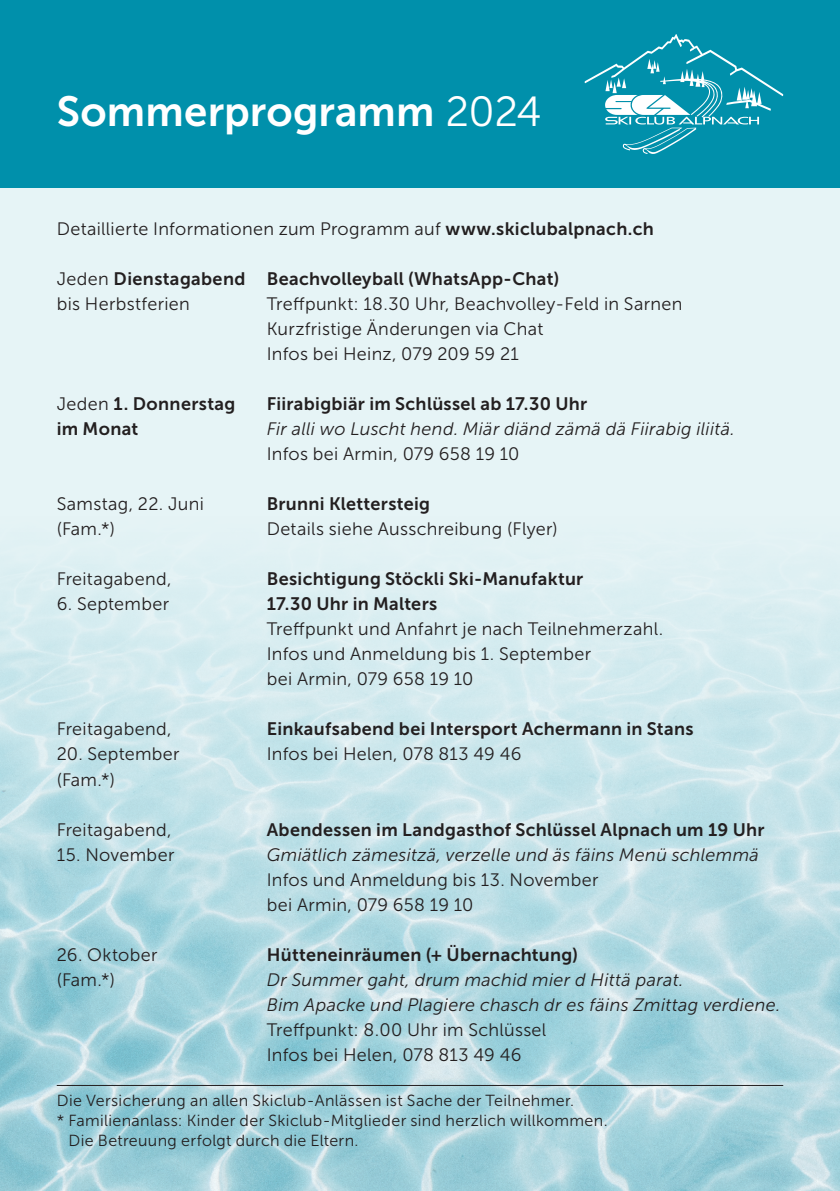
<style>
.page{position:relative;width:840px;height:1191px;background:#fff}
.page>*{position:absolute;margin:0;border:0;box-sizing:border-box;transform-origin:0 0}
.t1{font:42px "Museo Sans 700";letter-spacing:.005em;color:#fff}
.t2{font:18px/25px "Museo Sans 300";letter-spacing:.015em;color:#231f20}
.t3{font:18px "Museo Sans 700";letter-spacing:.02em;color:#231f20}
.t4{font:italic 18px/25px "Museo Sans 300";letter-spacing:.015em;color:#231f20}
.t5{font:16px "Museo Sans 300";letter-spacing:.02em;color:#231f20}
.s1{font-family:"Museo Sans 300"}
.s2{font-family:"Museo Sans 700"}
</style>
<div class="page">
<img style="left:0;top:187px;width:839px;height:1004px">
<div style="left:0;top:0;width:839px;height:187px;background:#0090ab"></div>
<hr style="left:57px;top:1085px;width:725px;height:1px;background:#231f20">
<svg style="left:584px;top:34px;width:198px;height:120px"></svg>
<h1 class="t1" style="left:57px;top:88px;width:486px">Sommerprogramm <span class="s1">2024</span></h1>
<p class="t2" style="left:57px;top:216px;width:598px">Detaillierte Informationen zum Programm auf <span class="s2">www.skiclubalpnach.ch</span></p>
<p class="t3" style="left:57px;top:268px;width:503px"><span class="s1">Jeden</span> Dienstagabend Beachvolleyball (WhatsApp-Chat)</p>
<p class="t2" style="left:57px;top:291px;width:135px">bis Herbstferien</p>
<p class="t2" style="left:266px;top:291px;width:417px">Treffpunkt: 18.30 Uhr, Beachvolley-Feld in Sarnen<br>Kurzfristige Änderungen via Chat<br>Infos bei Heinz, 079 209 59 21</p>
<p class="t3" style="left:57px;top:393px;width:180px"><span class="s1">Jeden</span> 1. Donnerstag</p>
<p class="t3" style="left:266px;top:393px;width:322px">Fiirabigbiär im Schlüssel ab 17.30 Uhr</p>
<p class="t3" style="left:57px;top:418px;width:83px">im Monat</p>
<p class="t4" style="left:266px;top:416px;width:469px">Fir alli wo Luscht hend. Miär diänd zämä dä Fiirabig iliitä.</p>
<p class="t2" style="left:266px;top:441px;width:254px">Infos bei Armin, 079 658 19 10</p>
<p class="t2" style="left:57px;top:491px;width:149px">Samstag, 22. Juni</p>
<p class="t3" style="left:266px;top:493px;width:165px">Brunni Klettersteig</p>
<p class="t2" style="left:57px;top:516px;width:60px">(Fam.*)</p>
<p class="t2" style="left:266px;top:516px;width:292px">Details siehe Ausschreibung (Flyer)</p>
<p class="t2" style="left:57px;top:566px;width:116px">Freitagabend,</p>
<p class="t3" style="left:266px;top:568px;width:318px">Besichtigung Stöckli Ski-Manufaktur</p>
<p class="t2" style="left:57px;top:591px;width:114px">6. September</p>
<p class="t3" style="left:266px;top:593px;width:172px">17.30 Uhr in Malters</p>
<p class="t2" style="left:266px;top:616px;width:398px">Treffpunkt und Anfahrt je nach Teilnehmerzahl.<br>Infos und Anmeldung bis 1. September<br>bei Armin, 079 658 19 10</p>
<p class="t2" style="left:57px;top:716px;width:116px">Freitagabend,</p>
<p class="t3" style="left:266px;top:718px;width:428px">Einkaufsabend bei Intersport Achermann in Stans</p>
<p class="t2" style="left:57px;top:741px;width:124px">20. September</p>
<p class="t2" style="left:266px;top:741px;width:256px">Infos bei Helen, 078 813 49 46</p>
<p class="t2" style="left:57px;top:767px;width:60px">(Fam.*)</p>
<p class="t2" style="left:57px;top:817px;width:116px">Freitagabend,</p>
<p class="t3" style="left:266px;top:819px;width:499px">Abendessen im Landgasthof Schlüssel Alpnach um 19 Uhr</p>
<p class="t2" style="left:57px;top:842px;width:119px">15. November</p>
<p class="t4" style="left:266px;top:842px;width:493px">Gmiätlich zämesitzä, verzelle und äs fäins Menü schlemmä</p>
<p class="t2" style="left:266px;top:867px;width:333px">Infos und Anmeldung bis 13. November bei Armin, 079 658 19 10</p>
<p class="t2" style="left:57px;top:942px;width:102px">26. Oktober</p>
<p class="t3" style="left:266px;top:944px;width:312px">Hütteneinräumen (+ Übernachtung)</p>
<p class="t2" style="left:57px;top:967px;width:60px">(Fam.*)</p>
<p class="t4" style="left:266px;top:967px;width:515px">Dr Summer gaht, drum machid mier d Hittä parat.<br>Bim Apacke und Plagiere chasch dr es fäins Zmittag verdiene.</p>
<p class="t2" style="left:266px;top:1017px;width:281px">Treffpunkt: 8.00 Uhr im Schlüssel<br>Infos bei Helen, 078 813 49 46</p>
<p class="t5" style="left:57px;top:1091px;width:518px">Die Versicherung an allen Skiclub-Anlässen ist Sache der Teilnehmer.</p>
<p class="t5" style="left:57px;top:1111px;width:552px">* Familienanlass: Kinder der Skiclub-Mitglieder sind herzlich willkommen.</p>
<p class="t5" style="left:68px;top:1131px;width:291px">Die Betreuung erfolgt durch die Eltern.</p>
</div>
